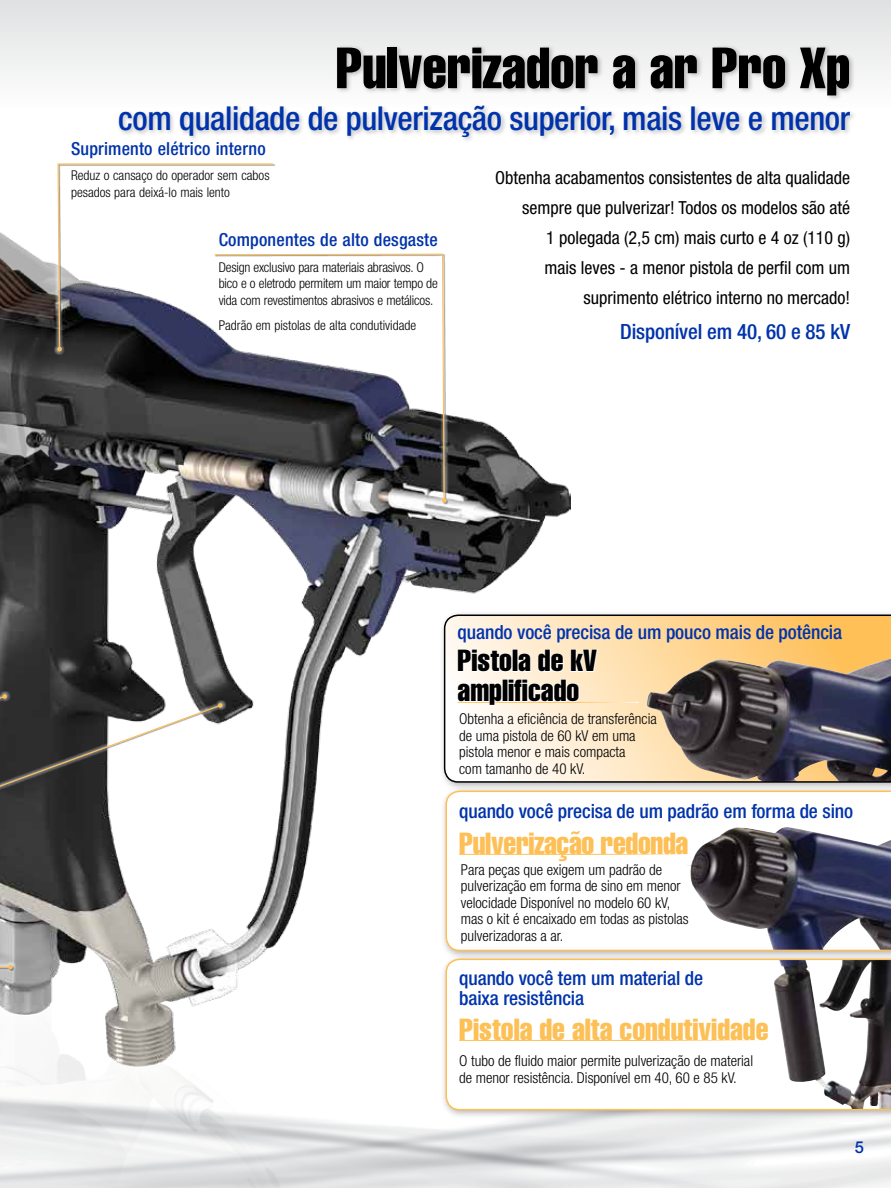
<style>
.page{position:relative;width:891px;height:1188px;background:#fff}
.page>*{position:absolute;margin:0;border:0;box-sizing:border-box;transform-origin:0 0}
.t1{font:57px "Helvetica LT Std Comp";color:#000}
.t2{font:500 condensed 33px "Helvetica Neue LT Std";letter-spacing:-.01em;color:#0033ab}
.t3{font:30px "Helvetica LT Std Comp";color:#fdc057}
.t4{font:30px/30px "Helvetica LT Std Comp";color:#000}
.t5{font:500 condensed 21px "Helvetica Neue LT Std";letter-spacing:-.005em;color:#0033ab}
.t6{font:500 condensed 19.5px/19.5px "Helvetica Neue LT Std";letter-spacing:-.005em;color:#0033ab}
.t7{font:condensed 18px/30px "Helvetica Neue LT Std";color:#000;text-align:right}
.t8{font:500 condensed 18px "Helvetica Neue LT Std";letter-spacing:.01em;color:#0033ab}
.t9{font:500 16.5px "Helvetica Neue LT Std";color:#0033ab}
.t10{font:300 condensed 15px/16.5px "Helvetica Neue LT Std";color:#000}
.t11{font:300 condensed 13.5px/16.5px "Helvetica Neue LT Std";letter-spacing:-.015em;color:#000}
</style>
<div class="page">
<div style="left:0;top:0;width:891px;height:108px;background:#e6e7e8"></div>
<img style="left:0;top:79px;width:571px;height:1109px">
<div style="left:439px;top:610px;width:452px;height:182px;background:#000;opacity:.3"></div>
<svg style="left:444px;top:615px;width:447px;height:168px;background:#b3a18a"></svg>
<hr style="left:458px;top:702px;width:181px;height:1px;background:#fff">
<div style="left:441px;top:786px;width:450px;height:174px;background:#000;opacity:.3"></div>
<svg style="left:446px;top:791px;width:445px;height:160px"></svg>
<hr style="left:459px;top:854px;width:231px;height:1px;background:#fff">
<div style="left:117px;top:44px;width:740px;height:100px;background:#000;opacity:.25"></div>
<div style="left:441px;top:954px;width:450px;height:166px;background:#000;opacity:.3"></div>
<svg style="left:446px;top:959px;width:445px;height:151px"></svg>
<hr style="left:459px;top:1040px;width:302px;height:1px;background:#fff">
<svg style="left:54px;top:160px;width:223px;height:195px"></svg>
<svg style="left:57px;top:163px;width:217px;height:188px"></svg>
<svg style="left:0;top:691px;width:11px;height:3px"></svg>
<svg style="left:0;top:700px;width:226px;height:188px"></svg>
<svg style="left:0;top:694px;width:222px;height:191px"></svg>
<svg style="left:211px;top:250px;width:239px;height:256px"></svg>
<svg style="left:214px;top:253px;width:231px;height:249px"></svg>
<svg style="left:442px;top:498px;width:4px;height:5px"></svg>
<svg style="left:0;top:961px;width:16px;height:12px"></svg>
<svg style="left:0;top:965px;width:13px;height:4px"></svg>
<svg style="left:457px;top:647px;width:142px;height:62px"></svg>
<h1 class="t1" style="left:336px;top:32px;width:516px">Pulverizador a ar Pro Xp</h1>
<h2 class="t2" style="left:118px;top:99px;width:734px">com qualidade de pulverização superior, mais leve e menor</h2>
<p class="t8" style="left:71px;top:138px;width:196px">Suprimento elétrico interno</p>
<p class="t11" style="left:71px;top:167px;width:200px">Reduz o cansaço do operador sem cabos pesados para deixá-lo mais lento</p>
<p class="t8" style="left:219px;top:229px;width:221px">Componentes de alto desgaste</p>
<p class="t11" style="left:219px;top:259px;width:221px">Design exclusivo para materiais abrasivos. O bico e o eletrodo permitem um maior tempo de vida com revestimentos abrasivos e metálicos.</p>
<p class="t11" style="left:219px;top:317px;width:199px">Padrão em pistolas de alta condutividade</p>
<p class="t7" style="left:495px;top:163px;width:357px">Obtenha acabamentos consistentes de alta qualidade sempre que pulverizar! Todos os modelos são até<br>1 polegada (2,5 cm) mais curto e 4 oz (110 g)<br>mais leves - a menor pistola de perfil com um suprimento elétrico interno no mercado!</p>
<h3 class="t5" style="left:620px;top:319px;width:232px">Disponível em 40, 60 e 85 kV</h3>
<h3 class="t6" style="left:458px;top:622px;width:386px">quando você precisa de um pouco mais de potência</h3>
<h3 class="t4" style="left:458px;top:645px;width:141px">Pistola de kV amplificado</h3>
<p class="t10" style="left:459px;top:711px;width:199px">Obtenha a eficiência de transferência de uma pistola de 60 kV em uma pistola menor e mais compacta<br>com tamanho de 40 kV.</p>
<h3 class="t6" style="left:459px;top:801px;width:396px">quando você precisa de um padrão em forma de sino</h3>
<h3 class="t3" style="left:459px;top:824px;width:231px">Pulverização redonda</h3>
<p class="t10" style="left:461px;top:861px;width:229px">Para peças que exigem um padrão de pulverização em forma de sino em menor velocidade Disponível no modelo 60 kV, mas o kit é encaixado em todas as pistolas pulverizadoras a ar.</p>
<h3 class="t6" style="left:459px;top:968px;width:246px">quando você tem um material de baixa resistência</h3>
<h3 class="t3" style="left:459px;top:1010px;width:311px">Pistola de alta condutividade</h3>
<p class="t10" style="left:459px;top:1052px;width:295px">O tubo de fluido maior permite pulverização de material de menor resistência. Disponível em 40, 60 e 85 kV.</p>
<p class="t9" style="left:855px;top:1137px;width:11px">5</p>
</div>
